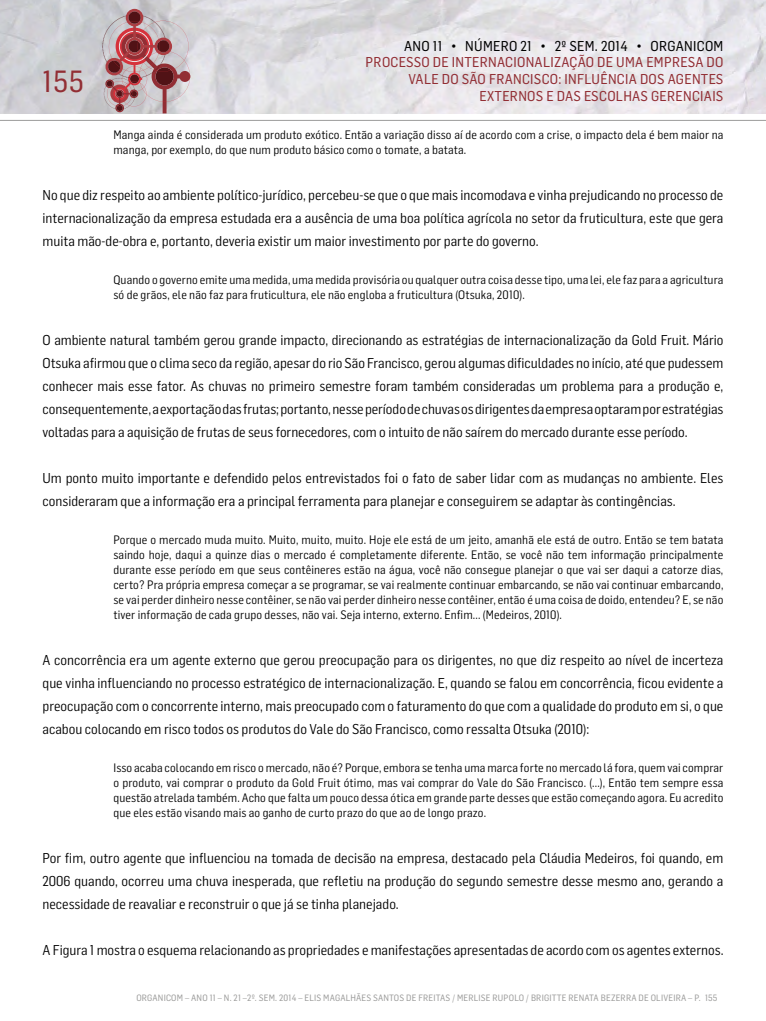
<style>
.page{position:relative;width:766px;height:1021px;background:#fff}
.page>*{position:absolute;margin:0;border:0;box-sizing:border-box;transform-origin:0 0}
.t1{font:30px "Flama Semicondensed Basic";color:#922e34}
.t2{font:14px/23px "Flama Semicondensed";color:#000;text-align:justify}
.t3{font:14px/16.8px "Flama Semicondensed Basic";letter-spacing:.02em;color:#922e34;text-align:right}
.t4{font:14px "Flama Semicondensed Basic";letter-spacing:.02em;color:#000}
.t5{font:12px/15px "Flama Semicondensed";letter-spacing:.01em;color:#000}
.t6{font:9px "Flama Semicondensed Basic";letter-spacing:.02em;color:#9d9d9c}
</style>
<div class="page">
<img style="left:0;top:0;width:765px;height:113px">
<hr style="left:0;top:120px;width:765px;height:1px;background:#9d9d9c">
<svg style="left:102px;top:9px;width:88px;height:104px;background:#b79297"></svg>
<h1 class="t1" style="left:43px;top:62px;width:43px">155</h1>
<p class="t4" style="left:404px;top:37px;width:321px">ANO 11 • NÚMERO 21 • 2º SEM. 2014 • ORGANICOM</p>
<p class="t3" style="left:365px;top:53px;width:359px">PROCESSO DE INTERNACIONALIZAÇÃO DE UMA EMPRESA DO<br>VALE DO SÃO FRANCISCO: INFLUÊNCIA DOS AGENTES<br>EXTERNOS E DAS ESCOLHAS GERENCIAIS</p>
<p class="t5" style="left:113px;top:127px;width:611px">Manga ainda é considerada um produto exótico. Então a variação disso aí de acordo com a crise, o impacto dela é bem maior na manga, por exemplo, do que num produto básico como o tomate, a batata.</p>
<p class="t2" style="left:43px;top:183px;width:682px">No que diz respeito ao ambiente político-jurídico, percebeu-se que o que mais incomodava e vinha prejudicando no processo de internacionalização da empresa estudada era a ausência de uma boa política agrícola no setor da fruticultura, este que gera muita mão-de-obra e, portanto, deveria existir um maior investimento por parte do governo.</p>
<p class="t5" style="left:113px;top:272px;width:611px">Quando o governo emite uma medida, uma medida provisória ou qualquer outra coisa desse tipo, uma lei, ele faz para a agricultura só de grãos, ele não faz para fruticultura, ele não engloba a fruticultura (Otsuka, 2010).</p>
<p class="t2" style="left:43px;top:328px;width:682px">O ambiente natural também gerou grande impacto, direcionando as estratégias de internacionalização da Gold Fruit. Mário Otsuka afirmou que o clima seco da região, apesar do rio São Francisco, gerou algumas dificuldades no início, até que pudessem conhecer mais esse fator. As chuvas no primeiro semestre foram também consideradas um problema para a produção e, consequentemente, a exportação das frutas; portanto, nesse período de chuvas os dirigentes da empresa optaram por estratégias voltadas para a aquisição de frutas de seus fornecedores, com o intuito de não saírem do mercado durante esse período.</p>
<p class="t2" style="left:43px;top:466px;width:682px">Um ponto muito importante e defendido pelos entrevistados foi o fato de saber lidar com as mudanças no ambiente. Eles consideraram que a informação era a principal ferramenta para planejar e conseguirem se adaptar às contingências.</p>
<p class="t5" style="left:113px;top:532px;width:611px;text-align:justify">Porque o mercado muda muito. Muito, muito, muito. Hoje ele está de um jeito, amanhã ele está de outro. Então se tem batata saindo hoje, daqui a quinze dias o mercado é completamente diferente. Então, se você não tem informação principalmente durante esse período em que seus contêineres estão na água, você não consegue planejar o que vai ser daqui a catorze dias, certo? Pra própria empresa começar a se programar, se vai realmente continuar embarcando, se não vai continuar embarcando, se vai perder dinheiro nesse contêiner, se não vai perder dinheiro nesse contêiner, então é uma coisa de doido, entendeu? E, se não tiver informação de cada grupo desses, não vai. Seja interno, externo. Enfim... (Medeiros, 2010).</p>
<p class="t2" style="left:43px;top:648px;width:682px">A concorrência era um agente externo que gerou preocupação para os dirigentes, no que diz respeito ao nível de incerteza que vinha influenciando no processo estratégico de internacionalização. E, quando se falou em concorrência, ficou evidente a preocupação com o concorrente interno, mais preocupado com o faturamento do que com a qualidade do produto em si, o que acabou colocando em risco todos os produtos do Vale do São Francisco, como ressalta Otsuka (2010):</p>
<p class="t5" style="left:113px;top:760px;width:611px;text-align:justify">Isso acaba colocando em risco o mercado, não é? Porque, embora se tenha uma marca forte no mercado lá fora, quem vai comprar o produto, vai comprar o produto da Gold Fruit ótimo, mas vai comprar do Vale do São Francisco. (...), Então tem sempre essa questão atrelada também. Acho que falta um pouco dessa ótica em grande parte desses que estão começando agora. Eu acredito que eles estão visando mais ao ganho de curto prazo do que ao de longo prazo.</p>
<p class="t2" style="left:43px;top:846px;width:682px">Por fim, outro agente que influenciou na tomada de decisão na empresa, destacado pela Cláudia Medeiros, foi quando, em 2006 quando, ocorreu uma chuva inesperada, que refletiu na produção do segundo semestre desse mesmo ano, gerando a necessidade de reavaliar e reconstruir o que já se tinha planejado.</p>
<p class="t2" style="left:43px;top:938px;width:682px">A Figura 1 mostra o esquema relacionando as propriedades e manifestações apresentadas de acordo com os agentes externos.</p>
<p class="t6" style="left:136px;top:992px;width:582px">ORGANICOM – ANO 11 – N. 21 –2º. SEM. 2014 – ELIS MAGALHÃES SANTOS DE FREITAS / MERLISE RUPOLO / BRIGITTE RENATA BEZERRA DE OLIVEIRA – P. 155</p>
</div>
